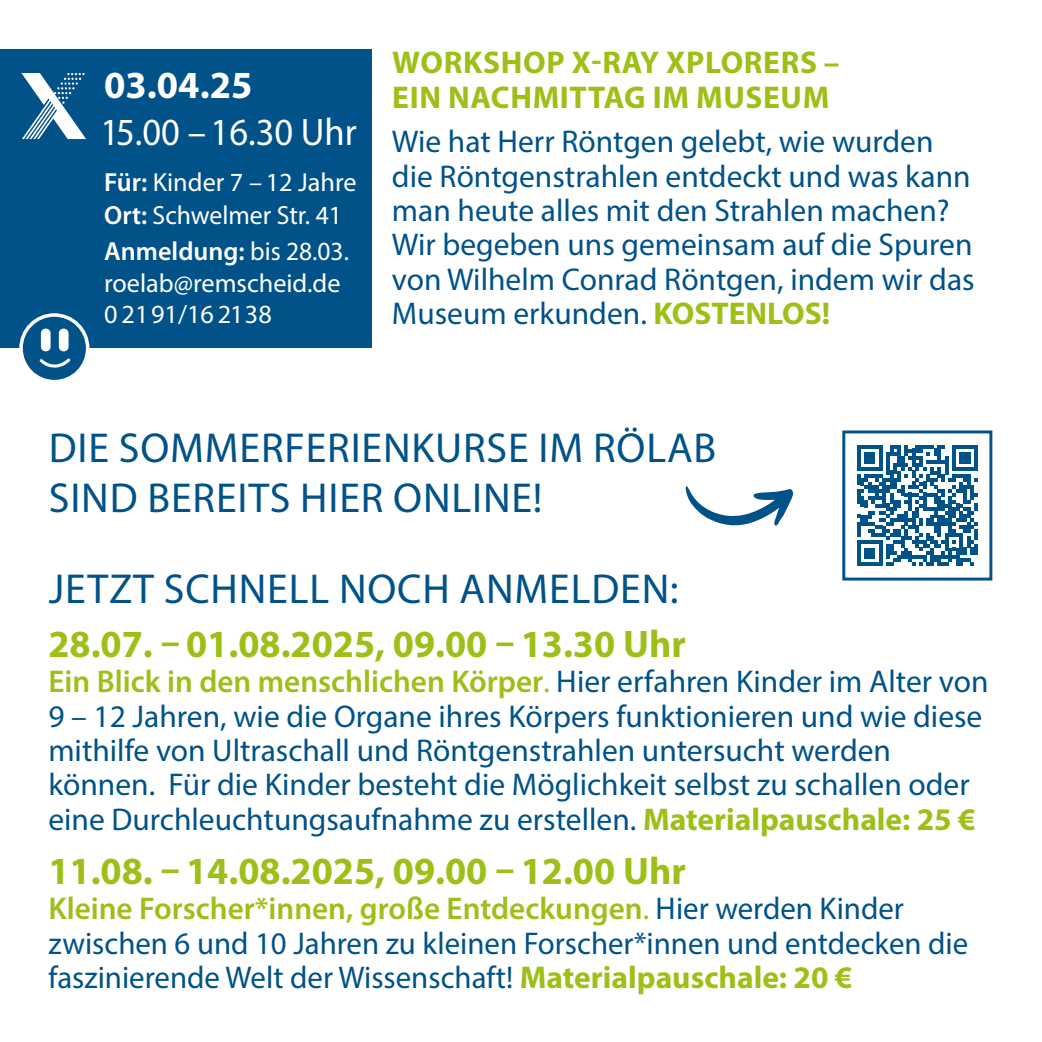
<style>
.page{position:relative;width:1042px;height:1042px;background:#fff}
.page>*{position:absolute;margin:0;border:0;box-sizing:border-box;transform-origin:0 0}
.t1{font:42px/50.4px "Myriad Pro";letter-spacing:.02em;color:#005289}
.t2{font:700 38.5px "Myriad Pro";color:#9dbf17}
.t3{font:38.5px "Myriad Pro";color:#fff;scale:.95 1}
.t4{font:700 38.5px "Myriad Pro";color:#fff}
.t5{font:31.5px/34.3px "Myriad Pro";color:#005289}
.t6{font:700 31.5px/35px "Myriad Pro";letter-spacing:.02em;color:#9dbf17}
.t7{font:26.25px/31.5px "Myriad Pro";color:#fff}
.s1{font-weight:600}
.s2{font-weight:700;color:#9dbf17}
.s3{font-weight:600;color:#9dbf17}
.s4{color:#9dbf17}
</style>
<div class="page">
<div style="left:0;top:50px;width:371px;height:298px;background:#005289"></div>
<svg style="left:21px;top:73px;width:65px;height:66px"></svg>
<svg style="left:857px;top:445px;width:120px;height:121px"></svg>
<div style="left:842px;top:430px;width:150px;height:150px;border:3px solid #005289"></div>
<svg style="left:685px;top:486px;width:108px;height:40px"></svg>
<svg style="left:24px;top:315px;width:64px;height:63px"></svg>
<div style="left:19px;top:313px;width:70px;height:70px;border:4px solid #fff;border-radius:50%"></div>
<p class="t4" style="left:104px;top:60px;width:150px">03.04.25</p>
<p class="t3" style="left:101px;top:108px;width:271px">15.00 –16.30 Uhr</p>
<p class="t7" style="left:104px;top:165px;width:254px;line-height:32.9px"><span class="s1">Für:</span> Kinder 7 – 12 Jahre<br><span class="s1">Ort:</span> Schwelmer Str. 41</p>
<p class="t7" style="left:104px;top:235px;width:246px"><span class="s1">Anmeldung:</span> bis 28.03. roelab@remscheid.de<br>0 2191/16 2138</p>
<p class="t6" style="left:392px;top:44px;width:449px">WORKSHOP X-RAY XPLORERS –<br>EIN NACHMITTAG IM MUSEUM</p>
<p class="t5" style="left:392px;top:124px;width:584px">Wie hat Herr Röntgen gelebt, wie wurden die Röntgenstrahlen entdeckt und was kann man heute alles mit den Strahlen machen?<br>Wir begeben uns gemeinsam auf die Spuren von Wilhelm Conrad Röntgen, indem wir das Museum erkunden. <span class="s2">KOSTENLOS!</span></p>
<h1 class="t1" style="left:49px;top:422px;width:669px">DIE SOMMERFERIENKURSE IM RÖLAB<br>SIND BEREITS HIER ONLINE!</h1>
<h1 class="t1" style="left:49px;top:562px;width:631px">JETZT SCHNELL NOCH ANMELDEN:</h1>
<p class="t2" style="left:48px;top:619px;width:639px">28.07. – 01.08.2025, 09.00 – 13.30 Uhr</p>
<p class="t5" style="left:48px;top:664px;width:941px"><span class="s3">Ein Blick in den menschlichen Körper</span><span class="s4">.</span> Hier erfahren Kinder im Alter von 9 – 12 Jahren, wie die Organe ihres Körpers funktionieren und wie diese mithilfe von Ultraschall und Röntgenstrahlen untersucht werden können. Für die Kinder besteht die Möglichkeit selbst zu schallen oder eine Durchleuchtungsaufnahme zu erstellen. <span class="s2">Materialpauschale: 25 €</span></p>
<p class="t2" style="left:48px;top:846px;width:639px">11.08. – 14.08.2025, 09.00 – 12.00 Uhr</p>
<p class="t5" style="left:48px;top:891px;width:921px"><span class="s3">Kleine Forscher*innen, große Entdeckungen</span><span class="s4">.</span> Hier werden Kinder zwischen 6 und 10 Jahren zu kleinen Forscher*innen und entdecken die faszinierende Welt der Wissenschaft! <span class="s2">Materialpauschale: 20 €</span></p>
</div>
